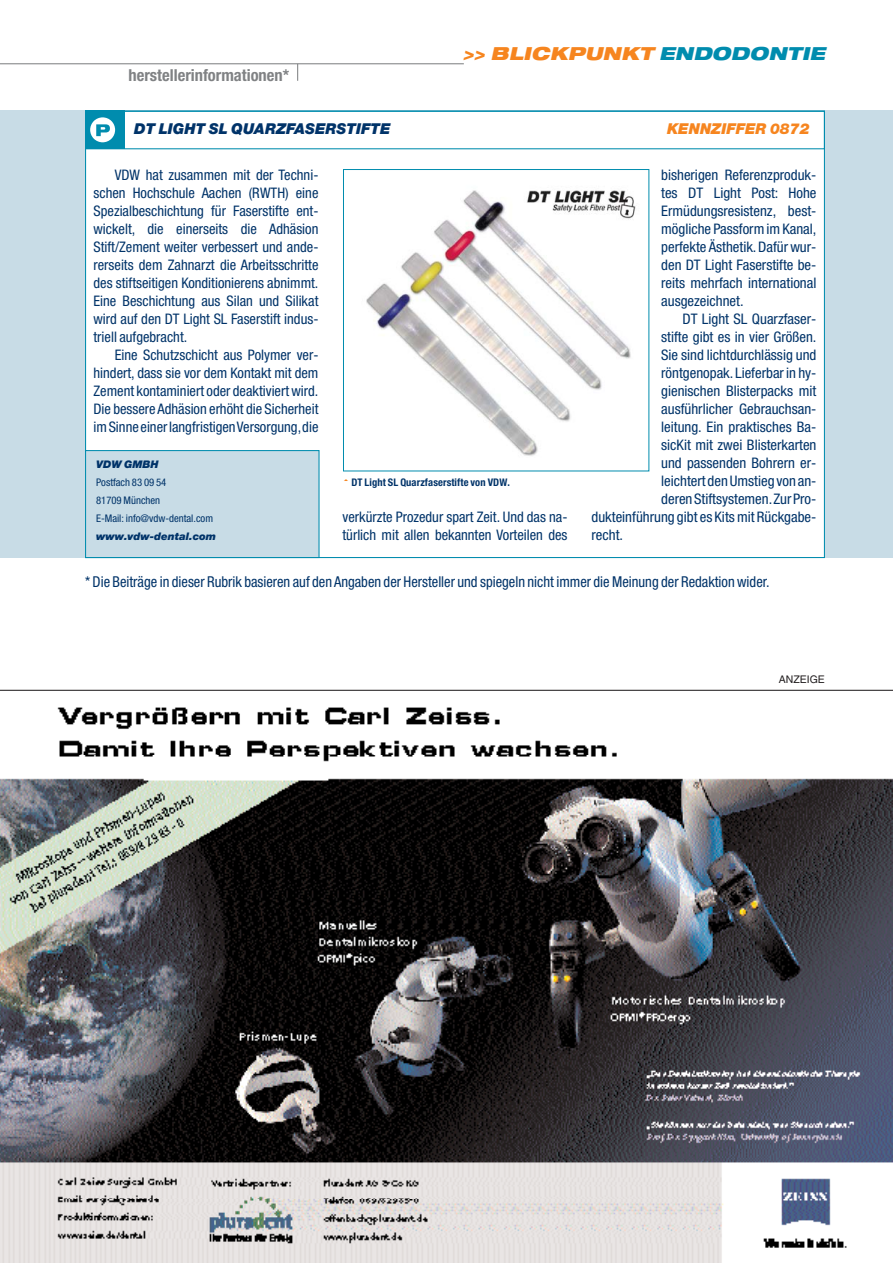
<style>
.page{position:relative;width:893px;height:1263px;background:#fff}
.page>*{position:absolute;margin:0;border:0;box-sizing:border-box;transform-origin:0 0}
.t1{font:italic 900 expanded 18px "Helvetica Neue";color:#f6851f}
.t2{font:700 condensed 16.5px "Helvetica Neue";color:#808284}
.t3{font:condensed 15px "Helvetica Neue";color:#003369}
.t4{font:italic 900 15px "Helvetica Neue";color:#003369}
.t5{font:italic 900 15px "Helvetica Neue";color:#f6851f}
.t6{font:condensed 14.55px/18px "Helvetica Neue";color:#003369;text-align:justify}
.t7{font:condensed 10.5px/18px "Helvetica Neue";color:#003369}
.t8{font:700 condensed 10.5px "Helvetica Neue";letter-spacing:.01em;color:#003369}
.t9{font:italic 900 10.5px "Helvetica Neue";color:#003369}
.t10{font:10.5px "Helvetica";color:#231f20}
.s1{color:#008cae}
</style>
<div class="page">
<hr style="left:0;top:63px;width:464px;height:1px;background:#808284">
<svg style="left:297px;top:64px;width:1px;height:17px"></svg>
<div style="left:0;top:111px;width:893px;height:447px;background:#c8dce6"></div>
<svg style="left:0;top:690px;width:893px;height:573px"></svg>
<div style="left:86px;top:111px;width:738px;height:446px;background:#fff"></div>
<div style="left:86px;top:111px;width:739px;height:38px;border:1px solid #008cae"></div>
<div style="left:86px;top:451px;width:233px;height:106px;background:#c8dce6"></div>
<div style="left:85px;top:450px;width:235px;height:108px;border:1px solid #008cae"></div>
<div style="left:85px;top:111px;width:39px;height:38px;background:#008cae"></div>
<svg style="left:90px;top:117px;width:25px;height:25px"></svg>
<img style="left:366px;top:190px;width:270px;height:266px">
<div style="left:343px;top:169px;width:306px;height:302px;border:1px solid #008cae"></div>
<p class="t2" style="left:129px;top:70px;width:162px">herstellerinformationen*</p>
<p class="t1" style="left:463px;top:46px;width:367px">&gt;&gt; BLICKPUNKT <span class="s1">ENDODONTIE</span></p>
<p class="t4" style="left:134px;top:123px;width:258px">DT LIGHT SL QUARZFASERSTIFTE</p>
<p class="t5" style="left:667px;top:123px;width:144px">KENNZIFFER 0872</p>
<p class="t6" style="left:94px;top:167px;width:226px;text-indent:21px">VDW hat zusammen mit der Techni&shy;schen Hochschule Aachen (RWTH) eine Spezialbeschichtung für Faserstifte ent&shy;wickelt, die einerseits die Adhäsion Stift/Zement weiter verbessert und ande&shy;rerseits dem Zahnarzt die Arbeitsschritte des stiftseitigen Konditionierens abnimmt.<br>Eine Beschichtung aus Silan und Silikat wird auf den DT Light SL Faserstift indus&shy;triell aufgebracht.</p>
<p class="t6" style="left:94px;top:347px;width:226px;text-indent:21px">Eine Schutzschicht aus Polymer ver&shy;hindert, dass sie vor dem Kontakt mit dem Zement kontaminiert oder deaktiviert wird.<br>Die bessere Adhäsion erhöht die Sicherheit im Sinne einer langfristigen Versorgung,die</p>
<p class="t9" style="left:96px;top:461px;width:64px">VDW GMBH</p>
<p class="t7" style="left:96px;top:474px;width:119px">Postfach 83 09 54<br>81709 München<br>E-Mail: info@vdw-dental.com</p>
<p class="t9" style="left:96px;top:533px;width:122px">www.vdw-dental.com</p>
<p class="t8" style="left:351px;top:478px;width:160px">DT Light SL Quarzfaserstifte von VDW.</p>
<p class="t6" style="left:343px;top:509px;width:226px">verkürzte Prozedur spart Zeit. Und das na&shy;türlich mit allen bekannten Vorteilen des</p>
<p class="t6" style="left:661px;top:167px;width:157px">bisherigen Referenzproduk&shy;tes DT Light Post: Hohe Ermüdungsresistenz, best&shy;mögliche Passform im Kanal, perfekte Ästhetik.Dafür wur&shy;den DT Light Faserstifte be&shy;reits mehrfach international ausgezeichnet.</p>
<p class="t6" style="left:682px;top:311px;width:135px">DT Light SL Quarzfaser-</p>
<p class="t6" style="left:661px;top:329px;width:157px">stifte gibt es in vier Größen.</p>
<p class="t6" style="left:661px;top:347px;width:157px">Sie sind lichtdurchlässig und</p>
<p class="t6" style="left:661px;top:365px;width:157px">röntgenopak.Lieferbar in hy-</p>
<p class="t6" style="left:661px;top:383px;width:157px">gienischen Blisterpacks mit</p>
<p class="t6" style="left:661px;top:401px;width:157px">ausführlicher Gebrauchsan-</p>
<p class="t6" style="left:661px;top:419px;width:157px">leitung. Ein praktisches Ba-</p>
<p class="t6" style="left:661px;top:437px;width:157px">sicKit mit zwei Blisterkarten</p>
<p class="t6" style="left:661px;top:455px;width:157px">und passenden Bohrern er-</p>
<p class="t6" style="left:661px;top:473px;width:157px">leichtert den Umstieg von an-</p>
<p class="t6" style="left:661px;top:491px;width:157px">deren Stiftsystemen.Zur Pro-</p>
<p class="t6" style="left:591px;top:509px;width:226px">dukteinführung gibt es Kits mit Rückgabe-</p>
<p class="t6" style="left:591px;top:527px;width:33px">recht.</p>
<p class="t3" style="left:85px;top:576px;width:686px">* Die Beiträge in dieser Rubrik basieren auf den Angaben der Hersteller und spiegeln nicht immer die Meinung der Redaktion wider.</p>
<p class="t10" style="left:779px;top:676px;width:48px">ANZEIGE</p>
</div>
